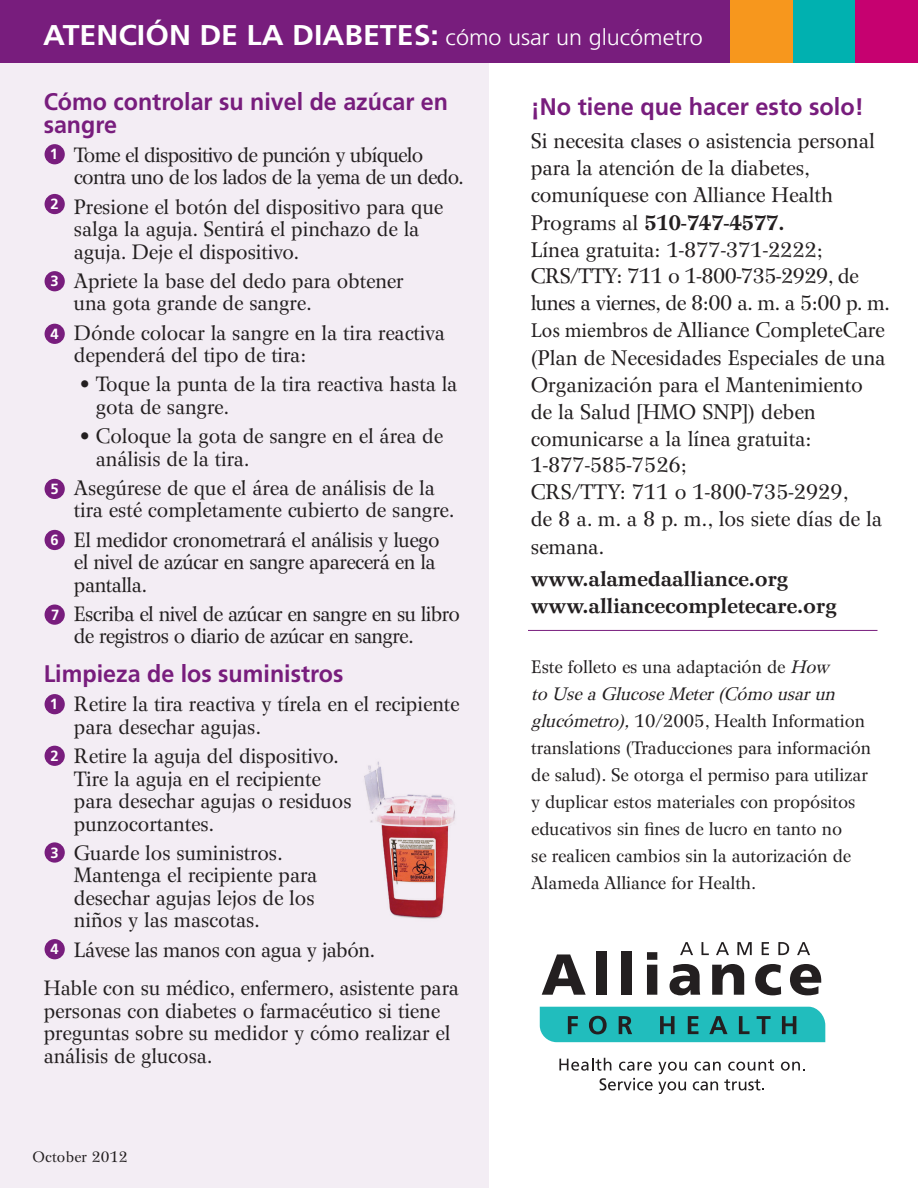
<style>
.page{position:relative;width:918px;height:1188px;background:#fff}
.page>*{position:absolute;margin:0;border:0;box-sizing:border-box;transform-origin:0 0}
.t1{font:700 28.65px "Frutiger";color:#fff;scale:1.06 1}
.t2{font:700 24px/22.5px "Frutiger";color:#781d7d}
.t3{font:21px/27px "Wilke";color:#231f20}
.t4{font:700 21px/27px "Wilke";color:#231f20}
.t5{font:20.7px/22.5px "Wilke";color:#231f20}
.t6{font:20.7px/22.5px "Wilke";letter-spacing:-.02em;color:#231f20}
.t7{font:20.7px/22.5px "Wilke";letter-spacing:-.025em;color:#231f20}
.t8{font:20.7px/22.5px "Wilke";letter-spacing:-.03em;color:#231f20}
.t9{font:18px/27px "Wilke";color:#231f20}
.t10{font:15px "Wilke";letter-spacing:.02em;color:#231f20}
.t11{font:700 14.7px "Frutiger";color:#fff}
.s1{font-weight:300;font-size:22.5px}
.s2{font-weight:700}
.s3{font-family:"Minion Pro"}
.s4{font-style:italic}
</style>
<div class="page">
<div style="left:0;top:60px;width:488px;height:1128px;background:#efe7f1"></div>
<hr style="left:528px;top:630px;width:350px;height:1px;background:#781d7d">
<svg style="left:542px;top:954px;width:44px;height:41px"></svg>
<div style="left:597px;top:951px;width:10px;height:44px;background:#231f20"></div>
<div style="left:622px;top:951px;width:10px;height:44px;background:#231f20"></div>
<svg style="left:647px;top:952px;width:10px;height:43px"></svg>
<svg style="left:670px;top:964px;width:30px;height:31px"></svg>
<svg style="left:712px;top:964px;width:32px;height:31px"></svg>
<svg style="left:755px;top:964px;width:26px;height:31px"></svg>
<svg style="left:790px;top:964px;width:31px;height:31px"></svg>
<svg style="left:540px;top:1007px;width:285px;height:35px;background:#23abab"></svg>
<svg style="left:680px;top:942px;width:13px;height:13px"></svg>
<svg style="left:702px;top:942px;width:7px;height:13px"></svg>
<svg style="left:716px;top:942px;width:13px;height:13px"></svg>
<svg style="left:737px;top:942px;width:15px;height:13px"></svg>
<svg style="left:762px;top:942px;width:7px;height:13px"></svg>
<svg style="left:778px;top:942px;width:11px;height:13px"></svg>
<svg style="left:797px;top:942px;width:13px;height:13px"></svg>
<svg style="left:694px;top:1062px;width:27px;height:9px"></svg>
<svg style="left:728px;top:1059px;width:46px;height:12px"></svg>
<svg style="left:781px;top:1062px;width:24px;height:9px"></svg>
<svg style="left:559px;top:1058px;width:128px;height:36px"></svg>
<svg style="left:693px;top:1081px;width:25px;height:9px"></svg>
<svg style="left:724px;top:1079px;width:40px;height:11px"></svg>
<div style="left:0;top:0;width:918px;height:63px;background:#781d7d"></div>
<div style="left:855px;top:0;width:63px;height:63px;background:#c60170"></div>
<div style="left:792px;top:0;width:63px;height:63px;background:#00b1b0"></div>
<div style="left:731px;top:0;width:62px;height:63px;background:#f7971d"></div>
<img style="left:364px;top:762px;width:91px;height:157px">
<div style="left:45px;top:144px;width:20px;height:20px;background:#781d7d;border-radius:50%"></div>
<div style="left:45px;top:694px;width:20px;height:20px;background:#781d7d;border-radius:50%"></div>
<div style="left:45px;top:194px;width:20px;height:20px;background:#781d7d;border-radius:50%"></div>
<div style="left:45px;top:746px;width:20px;height:20px;background:#781d7d;border-radius:50%"></div>
<div style="left:45px;top:271px;width:20px;height:20px;background:#781d7d;border-radius:50%"></div>
<div style="left:45px;top:842px;width:20px;height:21px;background:#781d7d;border-radius:50%"></div>
<div style="left:45px;top:324px;width:20px;height:20px;background:#781d7d;border-radius:50%"></div>
<div style="left:45px;top:939px;width:20px;height:20px;background:#781d7d;border-radius:50%"></div>
<div style="left:45px;top:479px;width:20px;height:20px;background:#781d7d;border-radius:50%"></div>
<div style="left:45px;top:530px;width:20px;height:20px;background:#781d7d;border-radius:50%"></div>
<div style="left:45px;top:605px;width:20px;height:20px;background:#781d7d;border-radius:50%"></div>
<h1 class="t1" style="left:43px;top:18px;width:624px">Atención de la diabetes: <span class="s1">cómo usar un glucómetro</span></h1>
<p class="t2" style="left:44px;top:90px;width:406px">Cómo controlar su nivel de azúcar en sangre</p>
<p class="t8" style="left:74px;top:144px;width:392px">Tome el dispositivo de punción y ubíquelo contra uno de los lados de la yema de un dedo.</p>
<p class="t5" style="left:74px;top:195px;width:371px">Presione el botón del dispositivo para que salga la aguja. Sentirá el pinchazo de la aguja. Deje el dispositivo.</p>
<p class="t5" style="left:74px;top:270px;width:331px">Apriete la base del dedo para obtener una gota grande de sangre.</p>
<p class="t5" style="left:74px;top:321px;width:372px">Dónde colocar la sangre en la tira reactiva dependerá del tipo de tira:</p>
<p class="t5" style="left:96px;top:373px;width:363px;text-indent:-16px">• Toque la punta de la tira reactiva hasta la gota de sangre.</p>
<p class="t5" style="left:96px;top:425px;width:349px;text-indent:-16px">• Coloque la gota de sangre en el área de análisis de la tira.</p>
<p class="t5" style="left:74px;top:477px;width:382px">Asegúrese de que el área de análisis de la tira esté completamente cubierto de sangre.</p>
<p class="t6" style="left:74px;top:528px;width:367px">El medidor cronometrará el análisis y luego el nivel de azúcar en sangre aparecerá en la pantalla.</p>
<p class="t7" style="left:74px;top:603px;width:388px">Escriba el nivel de azúcar en sangre en su libro de registros o diario de azúcar en sangre.</p>
<p class="t2" style="left:44px;top:662px;width:301px">Limpieza de los suministros</p>
<p class="t5" style="left:74px;top:693px;width:387px">Retire la tira reactiva y tírela en el recipiente para desechar agujas.</p>
<p class="t5" style="left:74px;top:745px;width:279px">Retire la aguja del dispositivo.<br>Tire la aguja en el recipiente para desechar agujas o residuos punzocortantes.</p>
<p class="t5" style="left:74px;top:842px;width:245px">Guarde los suministros.<br>Mantenga el recipiente para desechar agujas lejos de los niños y las mascotas.</p>
<p class="t5" style="left:44px;top:930px;width:417px;line-height:38.7px;text-indent:30px">Lávese las manos con agua y jabón.<br>Hable con su médico, enfermero, asistente para</p>
<p class="t5" style="left:44px;top:1000px;width:408px">personas con diabetes o farmacéutico si tiene preguntas sobre su medidor y cómo realizar el análisis de glucosa.</p>
<p class="t11" style="left:50px;top:146px;width:10px">1</p>
<p class="t11" style="left:51px;top:195px;width:10px">2</p>
<p class="t11" style="left:51px;top:273px;width:10px">3</p>
<p class="t11" style="left:51px;top:325px;width:10px">4</p>
<p class="t11" style="left:51px;top:481px;width:10px">5</p>
<p class="t11" style="left:51px;top:532px;width:10px">6</p>
<p class="t11" style="left:51px;top:606px;width:10px">7</p>
<p class="t11" style="left:50px;top:696px;width:10px">1</p>
<p class="t11" style="left:51px;top:747px;width:10px">2</p>
<p class="t11" style="left:51px;top:844px;width:10px">3</p>
<p class="t11" style="left:51px;top:941px;width:10px">4</p>
<p class="t10" style="left:32px;top:1148px;width:97px">October 2012</p>
<p class="t2" style="left:531px;top:95px;width:335px">¡No tiene que hacer esto solo!</p>
<p class="t3" style="left:531px;top:128px;width:361px">Si necesita clases o asistencia personal para la atención de la diabetes, comuníquese con Alliance Health<br>Programs al <span class="s2">510-747-4577.<br></span>Línea gratuita: 1-877-371-2222;<br>CRS/TTY: 711 o 1-800-735-2929, de lunes a viernes, de 8:00 a. m. a 5:00 p. m.<br><span class="s3">Los miembros de</span> Alliance CompleteCare (Plan de Necesidades Especiales de una<br>Organización para el Mantenimiento<br>de la Salud [HMO SNP]) deben comunicarse a la línea gratuita:<br>1-877-585-7526;<br>CRS/TTY: 711 o 1-800-735-2929,<br>de 8 a. m. a 8 p. m., los siete días de la semana.</p>
<p class="t4" style="left:531px;top:565px;width:308px">www.alamedaalliance.org www.alliancecompletecare.org</p>
<p class="t9" style="left:531px;top:653px;width:341px">Este folleto es una adaptación de <span class="s4">How<br>to UseaGlucoseMeter(Cómo usarun glucómetro),</span>10/2005, Health Information translations (Traducciones para información de salud). Se otorga el permiso para utilizar y duplicar estos materiales con propósitos educativos sin fines de lucro en tanto no<br>se realicen cambios sin la autorización de Alameda Alliance for Health.</p>
</div>
